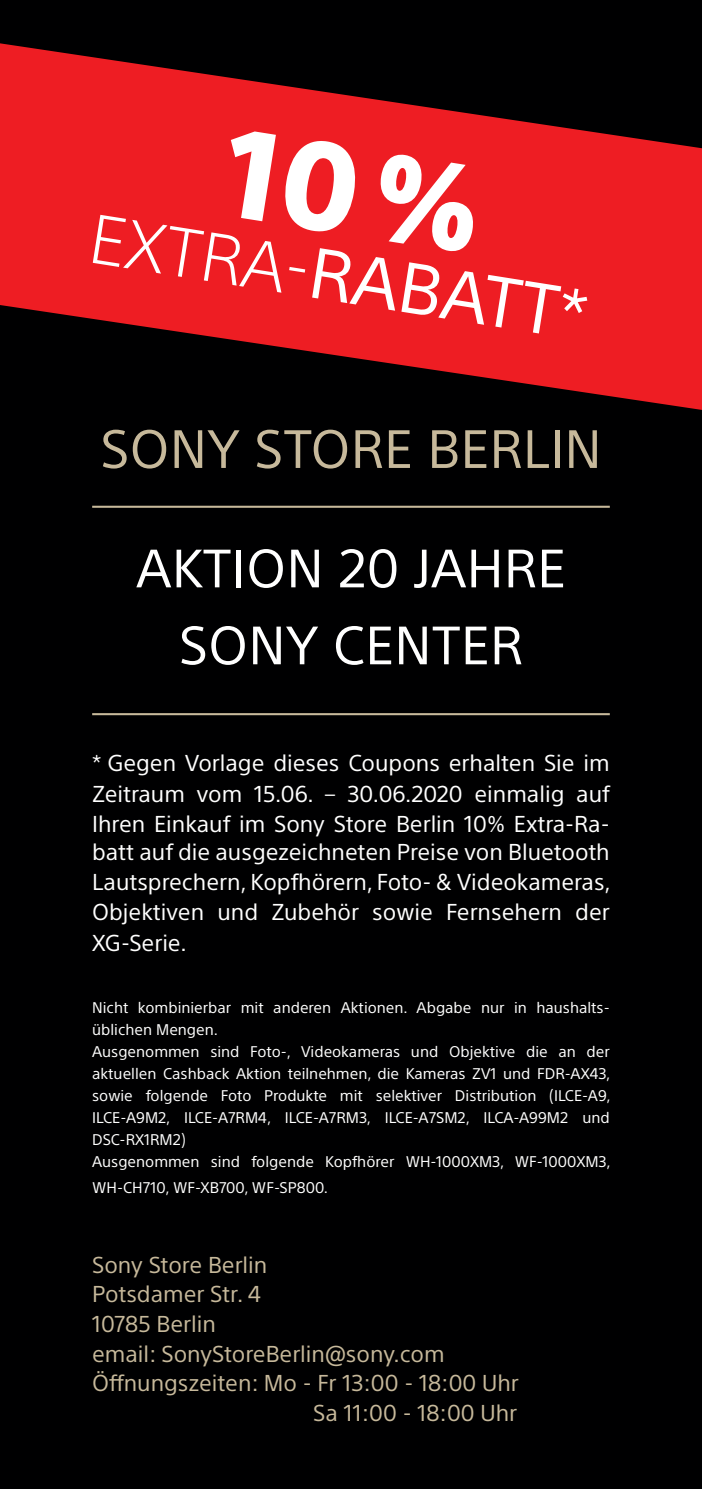
<style>
.page{position:relative;width:702px;height:1489px;background:#fff}
.page>*{position:absolute;margin:0;border:0;box-sizing:border-box;transform-origin:0 0}
.t1{font:70px "SST";color:#fff}
.t2{font:52.75px "SST";letter-spacing:.01em;color:#fff}
.t3{font:52.75px "SST";letter-spacing:.01em;color:#c7b99b}
.t4{font:22.5px/27.5px "SST";color:#fff}
.t5{font:22.5px "SST";color:#c7b99b}
.t6{font:15.25px "SST";color:#fff}
.s1{font-weight:300;font-size:68px}
</style>
<div class="page">
<div style="left:0;top:0;width:702px;height:1488px;background:#000001"></div>
<svg style="left:0;top:43px;width:702px;height:367px;fill:#ee1d23"></svg>
<hr style="left:92px;top:713px;width:517px;height:2px;background:#c7b99b">
<hr style="left:92px;top:505px;width:517px;height:3px;background:#c7b99b">
<div style="left:219px;top:128px;width:263px;height:126px;background:#ee1d23"></div>
<p class="t1" style="left:97px;top:196px;width:504px;rotate:9deg"><span class="s1">EXTRA-</span>RABATT*</p>
<p class="t3" style="left:100px;top:418px;width:502px">SONY STORE BERLIN</p>
<p class="t2" style="left:136px;top:537px;width:431px">AKTION 20 JAHRE</p>
<p class="t2" style="left:179px;top:614px;width:345px">SONY CENTER</p>
<p class="t4" style="left:92px;top:749px;width:519px">* Gegen Vorlage dieses Coupons erhalten Sie im</p>
<p class="t4" style="left:92px;top:779px;width:519px">Zeitraum vom 15.06. – 30.06.2020 einmalig auf</p>
<p class="t4" style="left:92px;top:810px;width:519px">Ihren Einkauf im Sony Store Berlin 10% Extra-Ra&shy;batt auf die ausgezeichneten Preise von Bluetooth</p>
<p class="t4" style="left:92px;top:868px;width:520px">Lautsprechern, Kopfhörern, Foto- &amp; Videokameras,</p>
<p class="t4" style="left:92px;top:898px;width:519px">Objektiven und Zubehör sowie Fernsehern der</p>
<p class="t4" style="left:92px;top:928px;width:96px">XG-Serie.</p>
<p class="t6" style="left:92px;top:998px;width:519px">Nicht kombinierbar mit anderen Aktionen. Abgabe nur in haushalts-</p>
<p class="t6" style="left:92px;top:1020px;width:127px">üblichen Mengen.</p>
<p class="t6" style="left:92px;top:1042px;width:519px">Ausgenommen sind Foto-, Videokameras und Objektive die an der</p>
<p class="t6" style="left:92px;top:1064px;width:520px">aktuellen Cashback Aktion teilnehmen, die Kameras ZV1 und FDR-AX43,</p>
<p class="t6" style="left:92px;top:1086px;width:520px">sowie folgende Foto Produkte mit selektiver Distribution (ILCE-A9,</p>
<p class="t6" style="left:92px;top:1108px;width:519px">ILCE-A9M2, ILCE-A7RM4, ILCE-A7RM3, ILCE-A7SM2, ILCA-A99M2 und</p>
<p class="t6" style="left:92px;top:1130px;width:95px">DSC-RX1RM2)</p>
<p class="t6" style="left:92px;top:1152px;width:520px">Ausgenommen sind folgende Kopfhörer WH-1000XM3, WF-1000XM3,</p>
<p class="t6" style="left:92px;top:1178px;width:237px">WH-CH710, WF-XB700, WF-SP800.</p>
<p class="t5" style="left:92px;top:1251px;width:177px">Sony Store Berlin</p>
<p class="t5" style="left:92px;top:1280px;width:170px">Potsdamer Str. 4</p>
<p class="t5" style="left:92px;top:1310px;width:125px">10785 Berlin</p>
<p class="t5" style="left:92px;top:1339px;width:354px">email: SonyStoreBerlin@sony.com</p>
<p class="t5" style="left:92px;top:1369px;width:428px">Öffnungszeiten: Mo - Fr 13:00 - 18:00 Uhr</p>
<p class="t5" style="left:313px;top:1399px;width:205px">Sa 11:00 - 18:00 Uhr</p>
</div>
